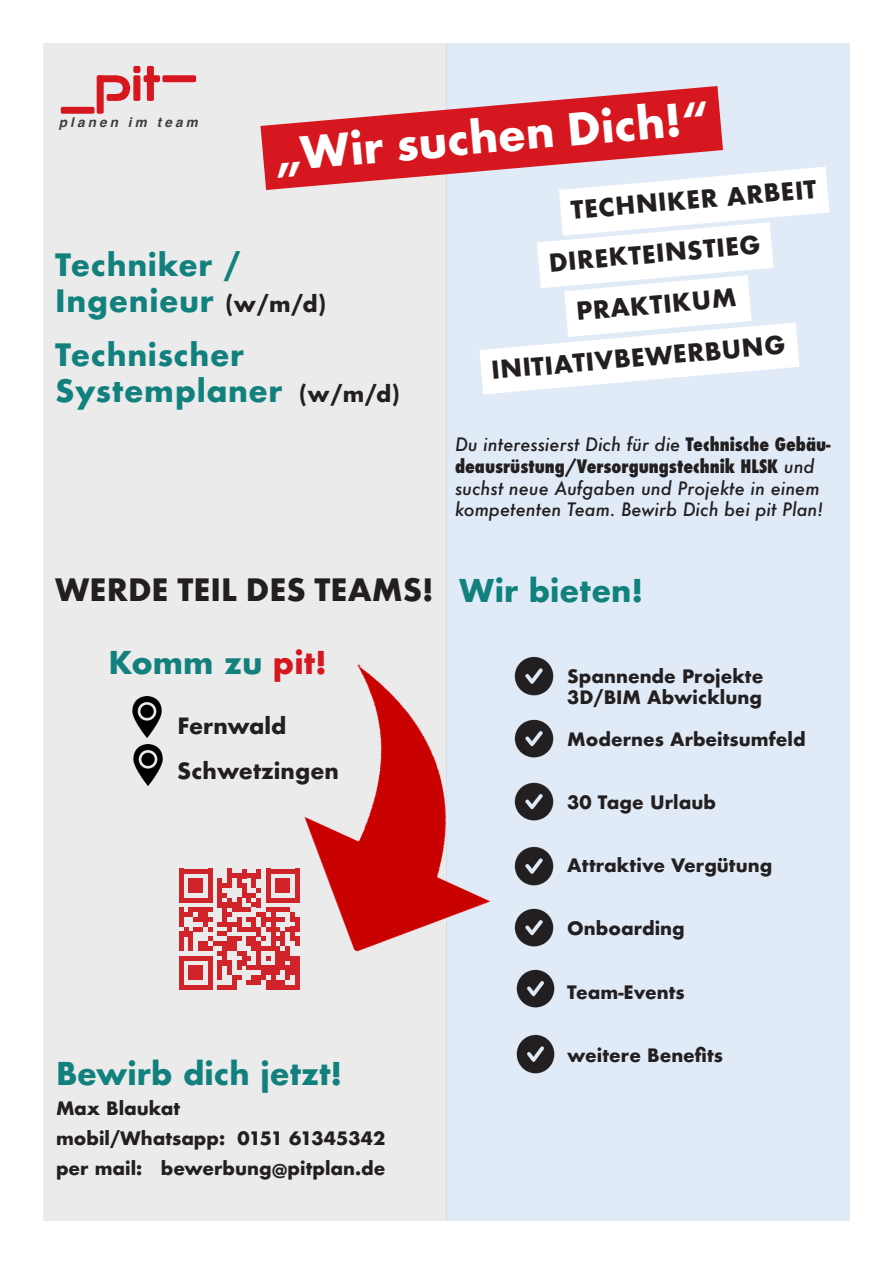
<style>
.page{position:relative;width:893px;height:1263px;background:#fff}
.page>*{position:absolute;margin:0;border:0;box-sizing:border-box;transform-origin:0 0}
.t1{font:700 43.2px "Futura";color:#fff}
.t2{font:700 30.6px "Futura";color:#12817d}
.t3{font:700 30px "Futura";letter-spacing:.02em;color:#12817d}
.t4{font:700 30px "Futura";color:#231f20}
.t5{font:700 24px "Futura";color:#231f20}
.t6{font:700 21.75px "Futura";color:#231f20}
.t7{font:700 18px "Futura";color:#231f20}
.t8{font:italic 500 18px/21.6px "Futura";color:#231f20}
.t9{font:italic 700 13.5px "Helvetica";letter-spacing:.23em;color:#3e3e3f}
.s1{font-size:21.75px;color:#231f20}
.s2{color:#d7171f}
.s3{font-weight:800;font-style:normal;font-stretch:condensed}
</style>
<div class="page">
<div style="left:43px;top:43px;width:403px;height:1177px;background:#ebebec"></div>
<div style="left:446px;top:43px;width:404px;height:1177px;background:#e0ebf7"></div>
<div style="left:61px;top:107px;width:34px;height:7px;background:#d7171f;border-radius:2px"></div>
<div style="left:162px;top:75px;width:34px;height:7px;background:#d7171f;border-radius:2px"></div>
<div style="left:147px;top:66px;width:7px;height:35px;background:#d7171f;border-radius:2px"></div>
<div style="left:133px;top:75px;width:7px;height:26px;background:#d7171f;border-radius:2px"></div>
<div style="left:97px;top:75px;width:7px;height:39px;background:#d7171f;border-radius:2px"></div>
<div style="left:144px;top:75px;width:16px;height:7px;background:#d7171f;border-radius:2px"></div>
<div style="left:97px;top:75px;width:20px;height:7px;background:#d7171f;border-radius:2px"></div>
<div style="left:133px;top:66px;width:7px;height:7px;background:#d7171f;border-radius:2px"></div>
<div style="left:107px;top:94px;width:11px;height:7px;background:#d7171f;border-radius:2px"></div>
<svg style="left:115px;top:75px;width:15px;height:26px"></svg>
<svg style="left:179px;top:869px;width:49px;height:120px"></svg>
<svg style="left:260px;top:80px;width:458px;height:108px"></svg>
<img style="left:132px;top:696px;width:30px;height:41px">
<img style="left:133px;top:744px;width:30px;height:41px">
<img style="left:521px;top:1001px;width:29px;height:7px">
<img style="left:516px;top:1034px;width:39px;height:40px">
<img style="left:228px;top:654px;width:327px;height:347px">
<svg style="left:266px;top:92px;width:563px;height:302px"></svg>
<p class="t9" style="left:59px;top:114px;width:140px">planen im team</p>
<p class="t1" style="left:271px;top:124px;width:439px;rotate:-5deg">„Wir suchen Dich!“</p>
<p class="t5" style="left:569px;top:193px;width:248px;rotate:-5deg">TECHNIKER ARBEIT</p>
<p class="t3" style="left:55px;top:243px;width:187px">Techniker /</p>
<p class="t3" style="left:55px;top:279px;width:273px">Ingenieur <span class="s1">(w/m/d)</span></p>
<p class="t3" style="left:55px;top:333px;width:190px">Technischer</p>
<p class="t3" style="left:55px;top:369px;width:346px">Systemplaner <span class="s1">(w/m/d)</span></p>
<p class="t4" style="left:55px;top:568px;width:380px">WERDE TEIL DES TEAMS!</p>
<p class="t2" style="left:109px;top:640px;width:220px">Komm zu <span class="s2">pit!</span></p>
<p class="t6" style="left:177px;top:710px;width:110px">Fernwald</p>
<p class="t6" style="left:177px;top:755px;width:163px">Schwetzingen</p>
<p class="t2" style="left:56px;top:1052px;width:288px">Bewirb dich jetzt!</p>
<p class="t7" style="left:56px;top:1095px;width:126px">Max Blaukat</p>
<p class="t7" style="left:56px;top:1125px;width:331px">mobil/Whatsapp: 0151 61345342</p>
<p class="t7" style="left:56px;top:1155px;width:331px">per mail: bewerbung@pitplan.de</p>
<p class="t5" style="left:547px;top:245px;width:214px;rotate:-5deg">DIREKTEINSTIEG</p>
<p class="t5" style="left:575px;top:294px;width:162px;rotate:-5deg">PRAKTIKUM</p>
<p class="t5" style="left:490px;top:353px;width:297px;rotate:-5deg">INITIATIVBEWERBUNG</p>
<p class="t8" style="left:455px;top:434px;width:377px">Du interessierst Dich für die <span class="s3">Technische Gebäu&shy;deausrüstung/Versorgungstechnik HLSK</span> und suchst neue Aufgaben und Projekte in einem kompetenten Team. Bewirb Dich bei pit Plan!</p>
<p class="t2" style="left:459px;top:568px;width:185px">Wir bieten!</p>
<p class="t7" style="left:567px;top:664px;width:198px">Spannende Projekte</p>
<p class="t7" style="left:567px;top:685px;width:196px">3D/BIM Abwicklung</p>
<p class="t7" style="left:567px;top:727px;width:240px">Modernes Arbeitsumfeld</p>
<p class="t7" style="left:567px;top:790px;width:150px">30 Tage Urlaub</p>
<p class="t7" style="left:567px;top:853px;width:206px">Attraktive Vergütung</p>
<p class="t7" style="left:567px;top:916px;width:119px">Onboarding</p>
<p class="t7" style="left:567px;top:979px;width:119px">Team-Events</p>
<p class="t7" style="left:567px;top:1042px;width:157px">weitere Benefits</p>
</div>
